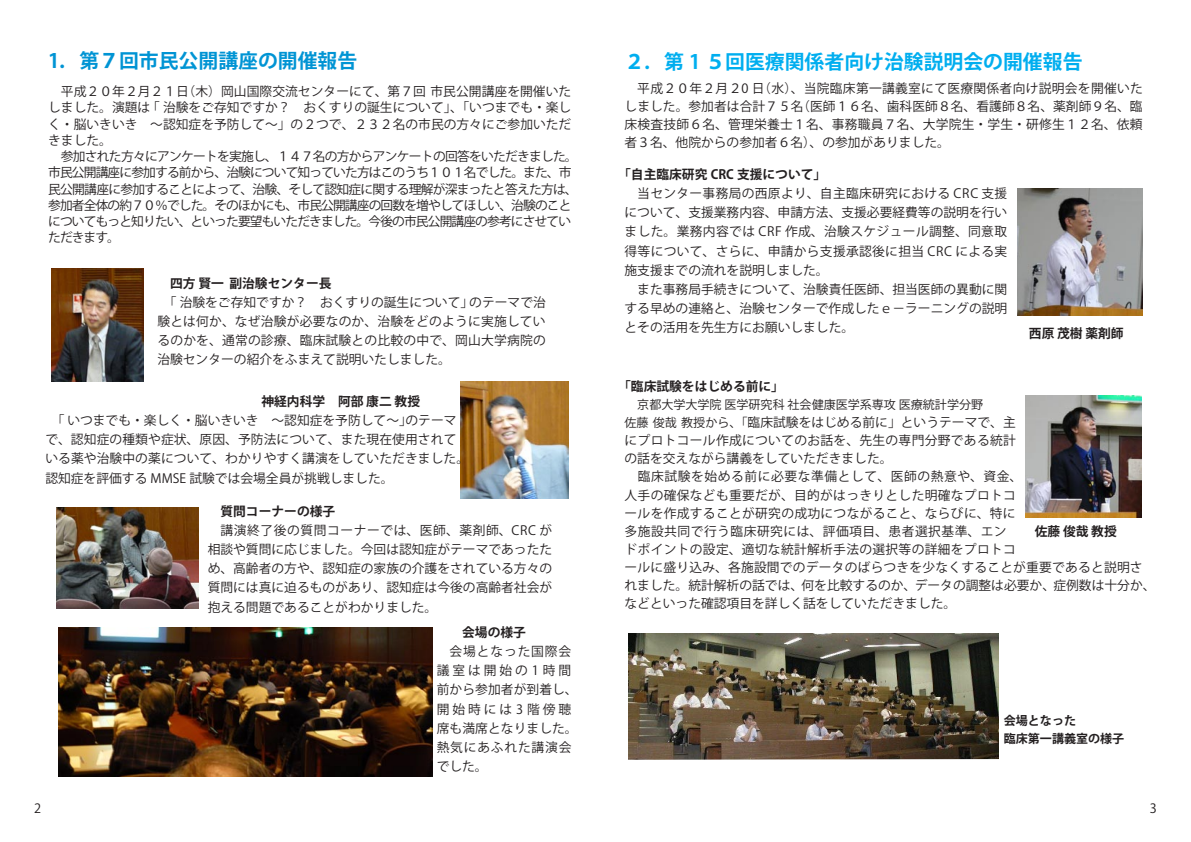
<style>
.page{position:relative;width:1191px;height:842px;background:#fff}
.page>*{position:absolute;margin:0;border:0;box-sizing:border-box;transform-origin:0 0}
.小見出し１{font:700 19.8px "Koz Go Std";color:#00aeef}
.小見出し１-2{font:700 19.8px "Koz Go Std";color:#0094d4}
.本文文字下げあり{font:12.8px/19.1px "Koz Go Std";color:#231f20;text-align:justify}
.本文文字下げあり-2{font:12.8px/18.1px "Koz Go Std";letter-spacing:.025em;color:#231f20}
.本文文字下げあり-3{font:12.8px/16.2px "Koz Go Std";letter-spacing:-.07em;color:#231f20}
.本文文字下げあり-4{font:700 12.8px "Koz Go Std";color:#231f20}
.本文文字下げあり-5{font:12.8px/19.1px "Koz Go Std";letter-spacing:.06em;color:#231f20}
.本文文字下げあり-6{font:12px "Koz Go Std";color:#231f20}
.本文文字下げあり-7{font:700 12px "Koz Go Std";color:#231f20}
.s1{font-size:12px}
</style>
<div class="page">
<img style="left:460px;top:382px;width:108px;height:116px">
<img style="left:58px;top:628px;width:374px;height:149px">
<img style="left:57px;top:507px;width:142px;height:101px">
<img style="left:52px;top:269px;width:92px;height:112px">
<img style="left:1017px;top:189px;width:125px;height:126px">
<img style="left:1025px;top:395px;width:116px;height:123px">
<img style="left:628px;top:633px;width:370px;height:127px">
<p class="小見出し１-2" style="left:48px;top:48px;width:310px">1．第７回市民公開講座の開催報告</p>
<p class="本文文字下げあり" style="left:48px;top:84px;width:524px;line-height:16.2px;text-indent:13px">平成２０年２月２１日（木）岡山国際交流センターにて、第７回 市民公開講座を開催いたしました。演題は｢治験をご存知ですか？　おくすりの誕生について」、「いつまでも・楽しく・脳いきいき　～認知症を予防して～」の２つで、２３２名の市民の方々にご参加いただきました。</p>
<p class="本文文字下げあり-3" style="left:48px;top:149px;width:531px;text-indent:13px">参加された方々にアンケートを実施し、１４７名の方からアンケートの回答をいただきました。市民公開講座に参加する前から、治験について知っていた方はこのうち１０１名でした。また、市民公開講座に参加することによって、治験、そして認知症に関する理解が深まったと答えた方は、参加者全体の約７０％でした。そのほかにも、市民公開講座の回数を増やしてほしい、治験のことについてもっと知りたい、といった要望もいただきました。今後の市民公開講座の参考にさせていただきます。</p>
<p class="本文文字下げあり-4" style="left:170px;top:275px;width:163px">四方 賢一 副治験センター長</p>
<p class="本文文字下げあり" style="left:157px;top:293px;width:390px;text-indent:13px">｢治験をご存知ですか？　おくすりの誕生について」のテーマで治験とは何か、なぜ治験が必要なのか、治験をどのように実施しているのかを、通常の診療、臨床試験との比較の中で、岡山大学病院の治験センターの紹介をふまえて説明いたしました。</p>
<p class="本文文字下げあり-4" style="left:261px;top:393px;width:160px">神経内科学　阿部 康二 教授</p>
<p class="本文文字下げあり" style="left:45px;top:411px;width:425px;text-align:left;text-indent:13px">｢いつまでも・楽しく・脳いきいき　～認知症を予防して～」のテーマで、認知症の種類や症状、原因、予防法について、また現在使用されている薬や治験中の薬について、わかりやすく講演をしていただきました。認知症を評価する MMSE 試験では会場全員が挑戦しました。</p>
<p class="本文文字下げあり-4" style="left:220px;top:503px;width:116px">質問コーナーの様子</p>
<p class="本文文字下げあり" style="left:208px;top:521px;width:346px;text-indent:13px">講演終了後の質問コーナーでは、医師、薬剤師、CRC が相談や質問に応じました。今回は認知症がテーマであったため、高齢者の方や、認知症の家族の介護をされている方々の質問には真に迫るものがあり、認知症は今後の高齢者社会が抱える問題であることがわかりました。</p>
<p class="本文文字下げあり-4" style="left:462px;top:624px;width:65px">会場の様子</p>
<p class="本文文字下げあり-5" style="left:437px;top:642px;width:143px;text-indent:13px">会場となった国際会議室は開始の1時間前から参加者が到着し、開始時には3階傍聴席も満席となりました。熱気にあふれた講演会でした。</p>
<p class="小見出し１" style="left:624px;top:49px;width:459px">２．第 1 ５回医療関係者向け治験説明会の開催報告</p>
<p class="本文文字下げあり" style="left:624px;top:80px;width:520px;line-height:18.1px;text-indent:13px">平成２０年２月２0 日（水）、当院臨床第一講義室にて医療関係者向け説明会を開催いたしました。参加者は合計７５名（医師１６名、歯科医師８名、看護師８名、薬剤師９名、臨床検査技師６名、管理栄養士１名、事務職員７名、大学院生・学生・研修生１２名、依頼者３名、他院からの参加者６名）、の参加がありました。</p>
<p class="本文文字下げあり-4" style="left:618px;top:166px;width:210px">「自主臨床研究 CRC 支援について」</p>
<p class="本文文字下げあり" style="left:624px;top:184px;width:384px;text-indent:13px">当センター事務局の西原より、自主臨床研究における CRC 支援について、支援業務内容、申請方法、支援必要経費等の説明を行いました。業務内容では CRF 作成、治験スケジュール調整、同意取得等について、さらに、申請から支援承認後に担当 CRC による実施支援までの流れを説明しました。</p>
<p class="本文文字下げあり" style="left:624px;top:280px;width:384px;text-indent:13px">また事務局手続きについて、治験責任医師、担当医師の異動に関する早めの連絡と、治験センターで作成したｅ－ラーニングの説明とその活用を先生方にお願いしました。</p>
<p class="本文文字下げあり-4" style="left:1029px;top:325px;width:96px">西原 茂樹 薬剤師</p>
<p class="本文文字下げあり-4" style="left:618px;top:378px;width:167px">「臨床試験をはじめる前に」</p>
<p class="本文文字下げあり-6" style="left:637px;top:397px;width:347px">京都大学大学院 医学研究科 社会健康医学系専攻 医療統計学分野</p>
<p class="本文文字下げあり" style="left:624px;top:414px;width:393px;line-height:18.1px"><span class="s1">佐藤 俊哉 教授から、「</span>臨床試験をはじめる前に」というテーマで、主にプロトコール作成についてのお話を、先生の専門分野である統計の話を交えながら講義をしていただきました。</p>
<p class="本文文字下げあり-2" style="left:624px;top:468px;width:532px">　臨床試験を始める前に必要な準備として、医師の熱意や、資金、<br>人手の確保なども重要だが、目的がはっきりとした明確なプロトコ<br>ールを作成することが研究の成功につながること、ならびに、特に<br>多施設共同で行う臨床研究には、評価項目、患者選択基準、エン<br>ドポイントの設定、適切な統計解析手法の選択等の詳細をプロトコ<br>ールに盛り込み、各施設間でのデータのばらつきを少なくすることが重要であると説明されました。統計解析の話では、何を比較するのか、データの調整は必要か、症例数は十分か、などといった確認項目を詳しく話をしていただきました。</p>
<p class="本文文字下げあり-4" style="left:1034px;top:523px;width:84px">佐藤 俊哉 教授</p>
<p class="本文文字下げあり-7" style="left:1003px;top:713px;width:74px">会場となった</p>
<p class="本文文字下げあり-7" style="left:1003px;top:731px;width:122px">臨床第一講義室の様子</p>
<p class="本文文字下げあり" style="left:34px;top:799px;width:9px">2</p>
<p class="本文文字下げあり" style="left:1150px;top:799px;width:9px">3</p>
</div>
